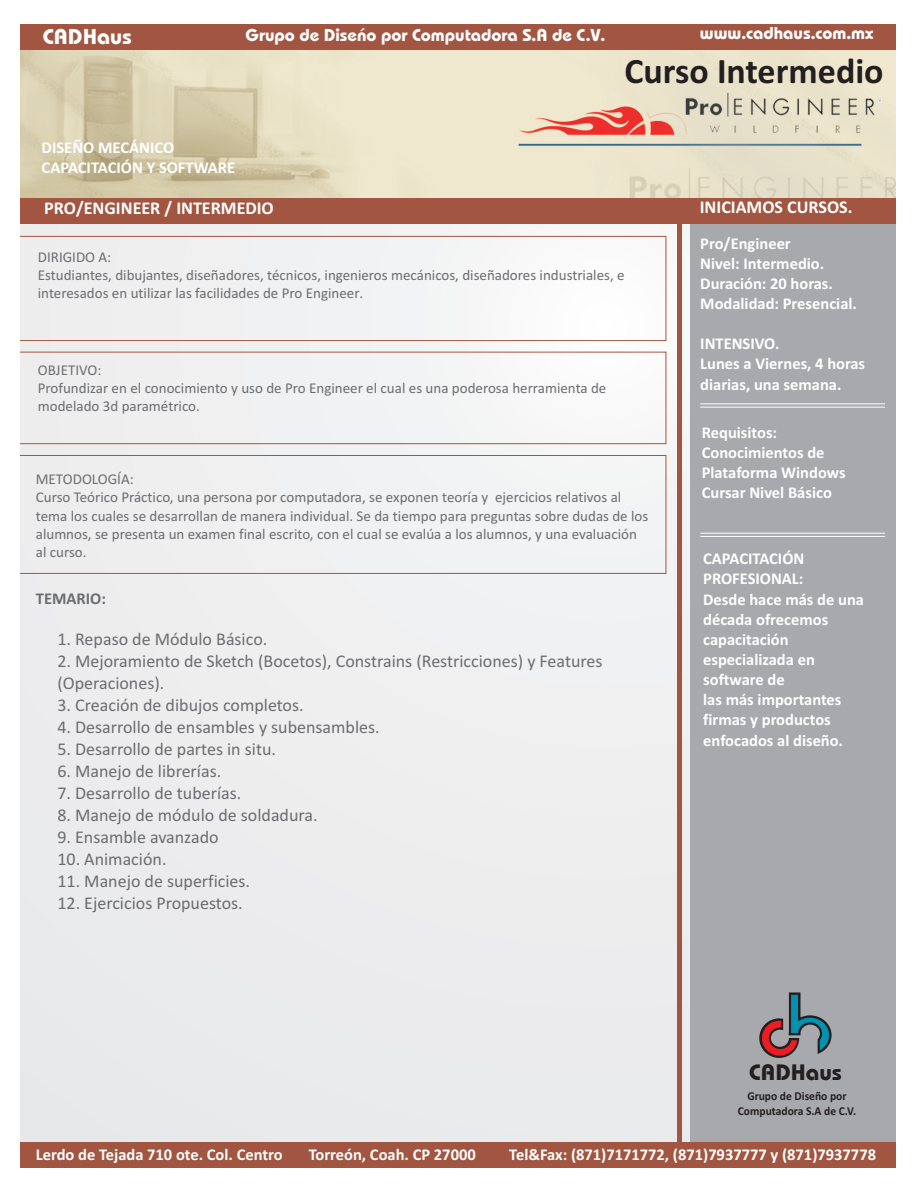
<style>
.page{position:relative;width:918px;height:1188px;background:#fff}
.page>*{position:absolute;margin:0;border:0;box-sizing:border-box;transform-origin:0 0}
.t1{font:700 36px "Calibri";color:#231f20}
.t2{font:700 23.4px "Bauhaus Itc TEE";color:#231f20}
.t3{font:700 22.5px "Bauhaus Itc TEE";color:#fff}
.t4{font:18px/21.9px "Calibri";color:#6c6d70}
.t5{font:700 18px "Bauhaus Itc TEE";color:#fff}
.t6{font:700 18px "Calibri";color:#fff}
.t7{font:700 16.5px/20.1px "Calibri";color:#fff}
.t8{font:700 16.5px "Calibri";color:#6c6d70}
.t9{font:15px/18.3px "Calibri";color:#6c6d70}
.t10{font:700 12.15px/14.9px "Calibri";color:#231f20;text-align:center;scale:.95 1}
</style>
<div class="page">
<img style="left:20px;top:50px;width:876px;height:149px">
<div style="left:20px;top:224px;width:670px;height:918px;background:#eeeeef"></div>
<div style="left:20px;top:236px;width:646px;height:105px;border:1px solid #a25641"></div>
<div style="left:690px;top:224px;width:205px;height:918px;background:#a8a9ad"></div>
<hr style="left:700px;top:404px;width:185px;height:1px;background:#fff">
<hr style="left:700px;top:407px;width:185px;height:1px;background:#fff">
<svg style="left:759px;top:992px;width:73px;height:66px"></svg>
<div style="left:677px;top:224px;width:5px;height:918px;background:#a25641"></div>
<div style="left:20px;top:455px;width:646px;height:119px;border:1px solid #a25641"></div>
<div style="left:20px;top:352px;width:646px;height:92px;border:1px solid #a25641"></div>
<hr style="left:700px;top:533px;width:185px;height:1px;background:#fff">
<hr style="left:700px;top:536px;width:185px;height:1px;background:#fff">
<div style="left:20px;top:1142px;width:875px;height:26px;background:#a25641"></div>
<div style="left:20px;top:198px;width:875px;height:26px;background:#a25641"></div>
<div style="left:20px;top:24px;width:875px;height:26px;background:#a25641"></div>
<h3 class="t3" style="left:43px;top:27px;width:91px">CADHaus</h3>
<p class="t5" style="left:246px;top:27px;width:361px">Grupo de Diseño por Computadora S.A de C.V.</p>
<p class="t5" style="left:700px;top:26px;width:175px">www.cadhaus.com.mx</p>
<h1 class="t1" style="left:624px;top:56px;width:261px">Curso Intermedio</h1>
<p class="t7" style="left:42px;top:139px;width:195px">DISEÑO MECÁNICO<br>CAPACITACIÓN Y SOFTWARE</p>
<p class="t6" style="left:44px;top:200px;width:231px">PRO/ENGINEER / INTERMEDIO</p>
<p class="t6" style="left:700px;top:200px;width:154px">INICIAMOS CURSOS.</p>
<p class="t9" style="left:38px;top:249px;width:588px">DIRIGIDO A:<br>Estudiantes, dibujantes, diseñadores, técnicos, ingenieros mecánicos, diseñadores industriales, e interesados en utilizar las facilidades de Pro Engineer.</p>
<p class="t9" style="left:38px;top:362px;width:570px">OBJETIVO:<br>Profundizar en el conocimiento y uso de Pro Engineer el cual es una poderosa herramienta de modelado 3d paramétrico.</p>
<p class="t9" style="left:36px;top:471px;width:614px">METODOLOGÍA:<br>Curso Teórico Práctico, una persona por computadora, se exponen teoría y ejercicios relativos al tema los cuales se desarrollan de manera individual. Se da tiempo para preguntas sobre dudas de los alumnos, se presenta un examen final escrito, con el cual se evalúa a los alumnos, y una evaluación al curso.</p>
<p class="t8" style="left:36px;top:592px;width:72px">TEMARIO:</p>
<p class="t4" style="left:57px;top:629px;width:212px">1. Repaso de Módulo Básico.</p>
<p class="t4" style="left:57px;top:651px;width:547px">2. Mejoramiento de Sketch (Bocetos), Constrains (Restricciones) y Features (Operaciones).</p>
<p class="t4" style="left:57px;top:695px;width:248px">3. Creación de dibujos completos.</p>
<p class="t4" style="left:57px;top:717px;width:324px">4. Desarrollo de ensambles y subensambles.</p>
<p class="t4" style="left:57px;top:739px;width:220px">5. Desarrollo de partes in situ.</p>
<p class="t4" style="left:57px;top:761px;width:165px">6. Manejo de librerías.</p>
<p class="t4" style="left:57px;top:783px;width:186px">7. Desarrollo de tuberías.</p>
<p class="t4" style="left:57px;top:805px;width:262px">8. Manejo de módulo de soldadura.</p>
<p class="t4" style="left:57px;top:827px;width:163px">9. Ensamble avanzado</p>
<p class="t4" style="left:57px;top:849px;width:111px">10. Animación.</p>
<p class="t4" style="left:57px;top:871px;width:194px">11. Manejo de superficies.</p>
<p class="t4" style="left:57px;top:893px;width:187px">12. Ejercicios Propuestos.</p>
<p class="t7" style="left:700px;top:234px;width:158px">Pro/Engineer<br>Nivel: Intermedio.<br>Duración: 20 horas.<br>Modalidad: Presencial.</p>
<p class="t7" style="left:700px;top:335px;width:166px">INTENSIVO.<br>Lunes a Viernes, 4 horas diarias, una semana.</p>
<p class="t7" style="left:702px;top:423px;width:145px">Requisitos:<br>Conocimientos de<br>Plataforma Windows<br>Cursar Nivel Básico</p>
<p class="t7" style="left:703px;top:550px;width:162px">CAPACITACIÓN<br>PROFESIONAL:<br>Desde hace más de una década ofrecemos capacitación especializada en software de<br>las más importantes firmas y productos enfocados al diseño.</p>
<h2 class="t2" style="left:749px;top:1062px;width:94px">CADHaus</h2>
<p class="t10" style="left:738px;top:1090px;width:126px">Grupo de Diseño por<br>Computadora S.A de C.V.</p>
<p class="t7" style="left:36px;top:1145px;width:248px">Lerdo de Tejada 710 ote. Col. Centro</p>
<p class="t7" style="left:309px;top:1145px;width:168px">Torreón, Coah. CP 27000</p>
<p class="t7" style="left:509px;top:1145px;width:368px">Tel&amp;Fax: (871)7171772, (871)7937777 y (871)7937778</p>
</div>
